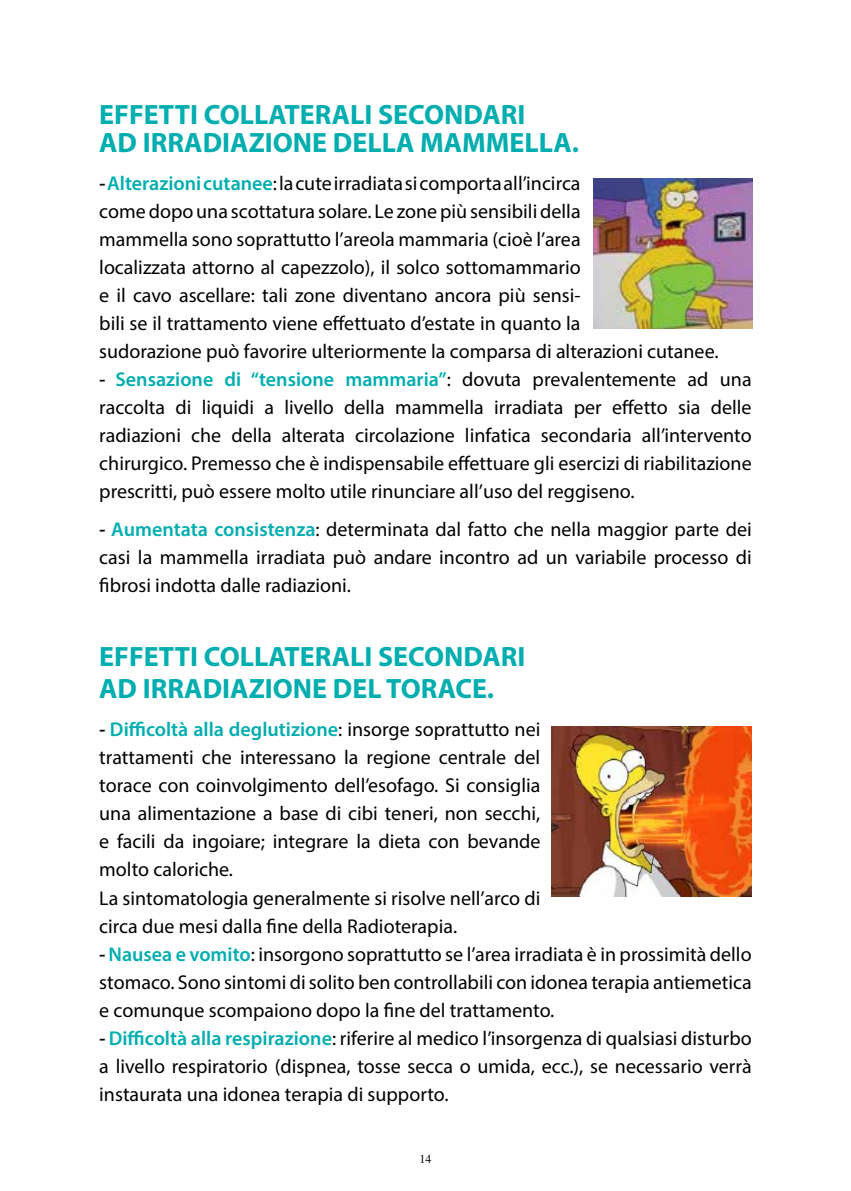
<style>
.page{position:relative;width:851px;height:1191px;background:#fff}
.page>*{position:absolute;margin:0;border:0;box-sizing:border-box;transform-origin:0 0}
.t1{font:700 28px/32px "Myriad Pro";color:#00adaf}
.t2{font:20px/28px "Myriad Pro";color:#000;text-align:justify}
.t3{font:12px "Times";color:#000}
.s1{font-weight:600;font-style:italic}
.s2{font-weight:600;color:#00adaf}
</style>
<div class="page">
<img style="left:551px;top:726px;width:200px;height:170px">
<img style="left:593px;top:178px;width:159px;height:151px">
<h1 class="t1" style="left:99px;top:99px;width:481px;line-height:28px">EFFETTI COLLATERALI SECONDARI<br>AD IRRADIAZIONE DELLA MAMMELLA.</h1>
<p class="t2" style="left:99px;top:169px;width:620px;text-align:left"><span class="s1">-</span> <span class="s2">Alterazioni cutanee</span>: la cute irradiata si comporta all’incirca<br>come dopo una scottatura solare. Le zone più sensibili della<br>mammella sono soprattutto l’areola mammaria (cioè l’area<br>localizzata attorno al capezzolo), il solco sottomammario<br>e il cavo ascellare: tali zone diventano ancora più sensi-<br>bili se il trattamento viene effettuato d’estate in quanto la<br>sudorazione può favorire ulteriormente la comparsa di alterazioni cutanee.</p>
<p class="t2" style="left:99px;top:365px;width:653px"><span class="s1">-</span> <span class="s2">Sensazione di “tensione mammaria”</span>: dovuta prevalentemente ad una raccolta di liquidi a livello della mammella irradiata per effetto sia delle radiazioni che della alterata circolazione linfatica secondaria all’intervento chirurgico. Premesso che è indispensabile effettuare gli esercizi di riabilitazione prescritti, può essere molto utile rinunciare all’uso del reggiseno.</p>
<p class="t2" style="left:99px;top:515px;width:654px"><span class="s1">-</span> <span class="s2">Aumentata consistenza</span>: determinata dal fatto che nella maggior parte dei casi la mammella irradiata può andare incontro ad un variabile processo di fibrosi indotta dalle radiazioni.</p>
<h1 class="t1" style="left:99px;top:640px;width:427px">EFFETTI COLLATERALI SECONDARI<br>AD IRRADIAZIONE DEL TORACE.</h1>
<p class="t2" style="left:99px;top:715px;width:442px;text-align:left"><span class="s1">-</span> <span class="s2">Difficoltà alla deglutizione</span>: insorge soprattutto nei trattamenti che interessano la regione centrale del torace con coinvolgimento dell’esofago. Si consiglia una alimentazione a base di cibi teneri, non secchi, e facili da ingoiare; integrare la dieta con bevande molto caloriche.<br>La sintomatologia generalmente si risolve nell’arco di circa due mesi dalla fine della Radioterapia.</p>
<p class="t2" style="left:99px;top:939px;width:653px"><span class="s1">-</span> <span class="s2">Nausea e vomito</span>: insorgono soprattutto se l’area irradiata è in prossimità dello stomaco. Sono sintomi di solito ben controllabili con idonea terapia antiemetica e comunque scompaiono dopo la fine del trattamento.</p>
<p class="t2" style="left:99px;top:1023px;width:653px"><span class="s1">-</span> <span class="s2">Difficoltà alla respirazione</span>: riferire al medico l’insorgenza di qualsiasi disturbo a livello respiratorio (dispnea, tosse secca o umida, ecc.), se necessario verrà instaurata una idonea terapia di supporto.</p>
<p class="t3" style="left:419px;top:1147px;width:13px">14</p>
</div>
